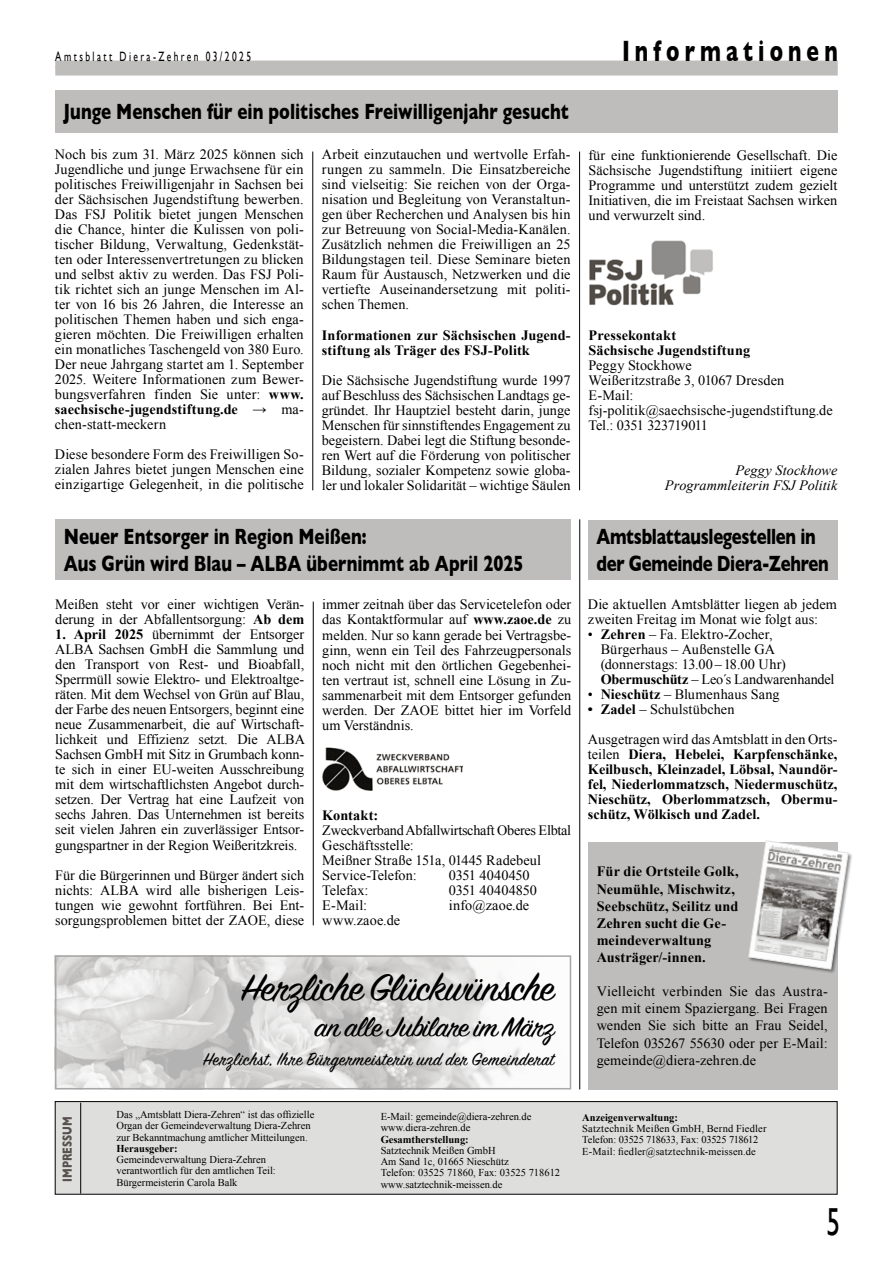
<style>
.page{position:relative;width:893px;height:1263px;background:#fff}
.page>*{position:absolute;margin:0;border:0;box-sizing:border-box;transform-origin:0 0}
.t1{font:41.85px "Sign Painter House Script";letter-spacing:-.02em;color:#000;scale:1.06 1}
.t2{font:39px "Gill Sans";color:#000;scale:.7 1}
.t3{font:30.9px "Sign Painter House Script";letter-spacing:-.02em;color:#000;scale:1.06 1}
.t4{font:700 30px "Gill Sans";letter-spacing:.24em;color:#000;scale:.7 1}
.t5{font:700 22.5px/27px "Gill Sans";color:#000;scale:.75 1}
.t6{font:700 22.5px/27px "Gill Sans";color:#000;scale:.74 1}
.t7{font:19.8px "Sign Painter House Script";letter-spacing:.02em;color:#000}
.t8{font:14.25px/15px "Times New Roman";color:#000;text-align:justify}
.t9{font:700 14.25px/15px "Times New Roman";letter-spacing:.005em;color:#000}
.t10{font:italic 14.25px/15px "Times New Roman";letter-spacing:.005em;color:#000;text-align:right}
.t11{font:13.5px "Gill Sans";letter-spacing:.255em;color:#000;scale:.7 1}
.t12{font:700 13.5px "Gill Sans";color:#57514d;scale:.75 1}
.t13{font:10.5px/11.2px "Times New Roman";color:#000}
.t14{font:700 10.5px "Times New Roman";color:#000}
.s1{font-weight:700}
.s2{font-weight:400}
</style>
<div class="page">
<div style="left:55px;top:61px;width:783px;height:15px;background:#bebdbc"></div>
<hr style="left:313px;top:602px;width:1px;height:323px;background:#000">
<div style="left:55px;top:519px;width:516px;height:60px;background:#bebdbc"></div>
<img style="left:322px;top:747px;width:140px;height:43px">
<div style="left:588px;top:520px;width:249px;height:59px;background:#bebdbc"></div>
<div style="left:588px;top:842px;width:250px;height:247px;background:#bebdbc"></div>
<div style="left:748px;top:840px;width:105px;height:134px;background:#000;opacity:.44"></div>
<svg style="left:748px;top:840px;width:101px;height:130px"></svg>
<hr style="left:312px;top:152px;width:1px;height:338px;background:#000">
<hr style="left:579px;top:152px;width:1px;height:338px;background:#000">
<div style="left:55px;top:90px;width:782px;height:42px;background:#bebdbc"></div>
<img style="left:589px;top:240px;width:124px;height:66px">
<div style="left:55px;top:1101px;width:782px;height:93px;background:#dededd"></div>
<div style="left:55px;top:1101px;width:782px;height:93px;border:1px solid #000"></div>
<hr style="left:80px;top:1103px;width:1px;height:90px;background:#000">
<img style="left:58px;top:958px;width:464px;height:128px">
<div style="left:55px;top:955px;width:516px;height:134px;border:2px solid #a9a8a6"></div>
<hr style="left:579px;top:519px;width:1px;height:570px;background:#000">
<p class="t11" style="left:55px;top:48px;width:281px">Amtsblatt Diera-Zehren 03/2025</p>
<h3 class="t4" style="left:622px;top:27px;width:310px">Informationen</h3>
<h3 class="t5" style="left:63px;top:97px;width:675px">Junge Menschen für ein politisches Freiwilligenjahr gesucht</h3>
<p class="t8" style="left:55px;top:147px;width:250px">Noch bis zum 31. März 2025 können sich Jugendliche und junge Erwachsene für ein politisches Freiwilligenjahr in Sachsen bei der Sächsischen Jugendstiftung bewerben.<br>Das FSJ Politik bietet jungen Menschen die Chance, hinter die Kulissen von poli&shy;tischer Bildung, Verwaltung, Gedenkstät&shy;ten oder Interessenvertretungen zu blicken und selbst aktiv zu werden. Das FSJ Poli&shy;tik richtet sich an junge Menschen im Al&shy;ter von 16 bis 26 Jahren, die Interesse an politischen Themen haben und sich enga&shy;gieren möchten. Die Freiwilligen erhalten ein monatliches Taschengeld von 380 Euro.<br>Der neue Jahrgang startet am 1. September 2025. Weitere Informationen zum Bewer&shy;bungsverfahren finden Sie unter: <span class="s1">www. saechsische-jugendstiftung.de</span> → ma&shy;chen-statt-meckern</p>
<p class="t8" style="left:55px;top:447px;width:250px">Diese besondere Form des Freiwilligen So&shy;zialen Jahres bietet jungen Menschen eine einzigartige Gelegenheit, in die politische</p>
<p class="t8" style="left:322px;top:147px;width:250px">Arbeit einzutauchen und wertvolle Erfah&shy;rungen zu sammeln. Die Einsatzbereiche sind vielseitig: Sie reichen von der Orga&shy;nisation und Begleitung von Veranstaltun&shy;gen über Recherchen und Analysen bis hin zur Betreuung von Social-Media-Kanälen.<br>Zusätzlich nehmen die Freiwilligen an 25<br>Bildungstagen teil. Diese Seminare bieten Raum für Austausch, Netzwerken und die vertiefte Auseinandersetzung mit politi&shy;schen Themen.</p>
<p class="t9" style="left:322px;top:327px;width:250px">Informationen zur Sächsischen Jugend&shy;stiftung als Träger des FSJ-Politk</p>
<p class="t8" style="left:322px;top:372px;width:250px">Die Sächsische Jugendstiftung wurde 1997 auf Beschluss des Sächsischen Landtags ge&shy;gründet. Ihr Hauptziel besteht darin, junge Menschen für sinnstiftendes Engagement zu begeistern. Dabei legt die Stiftung besonde&shy;ren Wert auf die Förderung von politischer Bildung, sozialer Kompetenz sowie globa&shy;ler und lokaler Solidarität – wichtige Säulen</p>
<h3 class="t5" style="left:64px;top:522px;width:614px">Neuer Entsorger in Region Meißen:<br>Aus Grün wird Blau – ALBA übernimmt ab April 2025</h3>
<p class="t8" style="left:55px;top:597px;width:250px">Meißen steht vor einer wichtigen Verän&shy;derung in der Abfallentsorgung: <span class="s1">Ab dem</span></p>
<p class="t8" style="left:55px;top:627px;width:251px"><span class="s1">1. April 2025</span> übernimmt der Entsorger ALBA Sachsen GmbH die Sammlung und den Transport von Rest- und Bioabfall, Sperrmüll sowie Elektro- und Elektroaltge&shy;räten. Mit dem Wechsel von Grün auf Blau, der Farbe des neuen Entsorgers, beginnt eine neue Zusammenarbeit, die auf Wirtschaft&shy;lichkeit und Effizienz setzt. Die ALBA Sachsen GmbH mit Sitz in Grumbach konn&shy;te sich in einer EU-weiten Ausschreibung mit dem wirtschaftlichsten Angebot durch&shy;setzen. Der Vertrag hat eine Laufzeit von sechs Jahren. Das Unternehmen ist bereits seit vielen Jahren ein zuverlässiger Entsor&shy;gungspartner in der Region Weißeritzkreis.</p>
<p class="t8" style="left:55px;top:867px;width:250px">Für die Bürgerinnen und Bürger ändert sich nichts: ALBA wird alle bisherigen Leis&shy;tungen wie gewohnt fortführen. Bei Ent&shy;sorgungsproblemen bittet der ZAOE, diese</p>
<p class="t8" style="left:322px;top:597px;width:250px">immer zeitnah über das Servicetelefon oder das Kontaktformular auf <span class="s1">www.zaoe.de</span> zu melden. Nur so kann gerade bei Vertragsbe&shy;ginn, wenn ein Teil des Fahrzeugpersonals noch nicht mit den örtlichen Gegebenhei&shy;ten vertraut ist, schnell eine Lösung in Zu&shy;sammenarbeit mit dem Entsorger gefunden werden. Der ZAOE bittet hier im Vorfeld um Verständnis.</p>
<p class="t9" style="left:322px;top:807px;width:57px">Kontakt:</p>
<p class="t8" style="left:322px;top:822px;width:250px;text-align:left">Zweckverband Abfallwirtschaft Oberes Elbtal<br>Geschäftsstelle:<br>Meißner Straße 151a, 01445 Radebeul<br>Service-Telefon:</p>
<p class="t8" style="left:449px;top:867px;width:82px">0351 4040450</p>
<p class="t8" style="left:322px;top:882px;width:48px">Telefax:</p>
<p class="t8" style="left:449px;top:882px;width:90px">0351 40404850</p>
<p class="t8" style="left:322px;top:897px;width:46px">E-Mail:</p>
<p class="t8" style="left:449px;top:897px;width:82px">info@zaoe.de</p>
<p class="t8" style="left:322px;top:912px;width:79px">www.zaoe.de</p>
<h1 class="t1" style="left:241px;top:962px;width:297px">Herzliche Glückwünsche</h1>
<h3 class="t3" style="left:314px;top:1008px;width:228px">an alle Jubilare im März</h3>
<h3 class="t7" style="left:203px;top:1046px;width:353px">Herzlichst, Ihre Bürgermeisterin und der Gemeinderat</h3>
<p class="t8" style="left:589px;top:147px;width:250px">für eine funktionierende Gesellschaft. Die Sächsische Jugendstiftung initiiert eigene Programme und unterstützt zudem gezielt Initiativen, die im Freistaat Sachsen wirken und verwurzelt sind.</p>
<p class="t9" style="left:589px;top:327px;width:163px">Pressekontakt<br>Sächsische Jugendstiftung</p>
<p class="t8" style="left:588px;top:357px;width:246px;text-align:left">Peggy Stockhowe<br>Weißeritzstraße 3, 01067 Dresden<br>E-Mail: fsj-politik@saechsische-jugendstiftung.de<br>Tel.: 0351 323719011</p>
<p class="t10" style="left:665px;top:462px;width:174px">Peggy Stockhowe<br>Programmleiterin FSJ Politik</p>
<h3 class="t6" style="left:596px;top:522px;width:316px">Amtsblattauslegestellen in der Gemeinde Diera-Zehren</h3>
<p class="t8" style="left:588px;top:597px;width:251px">Die aktuellen Amtsblätter liegen ab jedem zweiten Freitag im Monat wie folgt aus:</p>
<p class="t8" style="left:601px;top:627px;width:235px;text-align:left;text-indent:-13px">• <span class="s1">Zehren</span> – Fa. Elektro-Zocher,<br>Bürgerhaus – Außenstelle GA (donnerstags: 13.00 –18.00 Uhr)<br><span class="s1">Obermuschütz</span> – Leo´s Landwarenhandel</p>
<p class="t8" style="left:588px;top:687px;width:193px">• <span class="s1">Nieschütz</span> – Blumenhaus Sang</p>
<p class="t8" style="left:588px;top:694px;width:251px;line-height:30px"><span class="s1">• Zadel</span> – Schulstübchen<br>Ausgetragen wird das Amtsblatt in den Orts-</p>
<p class="t9" style="left:588px;top:747px;width:251px;text-align:justify"><span class="s2">teilen</span> Diera, Hebelei, Karpfenschänke, Keilbusch, Kleinzadel, Löbsal, Naundör&shy;fel, Niederlommatzsch, Niedermuschütz, Nieschütz, Oberlommatzsch, Obermu&shy;schütz, Wölkisch und Zadel.</p>
<p class="t9" style="left:597px;top:863px;width:143px;line-height:17.1px">Für die Ortsteile Golk,<br>Neumühle, Mischwitz,<br>Seebschütz, Seilitz und<br>Zehren sucht die Ge&shy;meindeverwaltung<br>Austräger/-innen.</p>
<p class="t8" style="left:597px;top:983px;width:233px;line-height:17.1px">Vielleicht verbinden Sie das Austra&shy;gen mit einem Spaziergang. Bei Fragen wenden Sie sich bitte an Frau Seidel, Telefon 035267 55630 oder per E-Mail: gemeinde@diera-zehren.de</p>
<p class="t13" style="left:116px;top:1109px;width:199px">Das „Amtsblatt Diera-Zehren“ ist das offizielle<br>Organ der Gemeindeverwaltung Diera-Zehren zur Bekanntmachung amtlicher Mitteilungen.</p>
<p class="t14" style="left:116px;top:1141px;width:63px">Herausgeber:</p>
<p class="t13" style="left:116px;top:1154px;width:161px">Gemeindeverwaltung Diera-Zehren verantwortlich für den amtlichen Teil:<br>Bürgermeisterin Carola Balk</p>
<p class="t13" style="left:381px;top:1111px;width:152px">E-Mail: gemeinde@diera-zehren.de www.diera-zehren.de</p>
<p class="t14" style="left:381px;top:1132px;width:90px">Gesamtherstellung:</p>
<p class="t13" style="left:381px;top:1144px;width:181px">Satztechnik Meißen GmbH<br>Am Sand 1c, 01665 Nieschütz<br>Telefon: 03525 71860, Fax: 03525 718612 www.satztechnik-meissen.de</p>
<p class="t12" style="left:57px;top:1182px;width:89px;rotate:-90deg">IMPRESSUM</p>
<p class="t14" style="left:582px;top:1110px;width:97px">Anzeigenverwaltung:</p>
<p class="t13" style="left:582px;top:1123px;width:186px">Satztechnik Meißen GmbH, Bernd Fiedler<br>Telefon: 03525 718633, Fax: 03525 718612<br>E-Mail: fiedler@satztechnik-meissen.de</p>
<h2 class="t2" style="left:826px;top:1198px;width:21px">5</h2>
</div>
